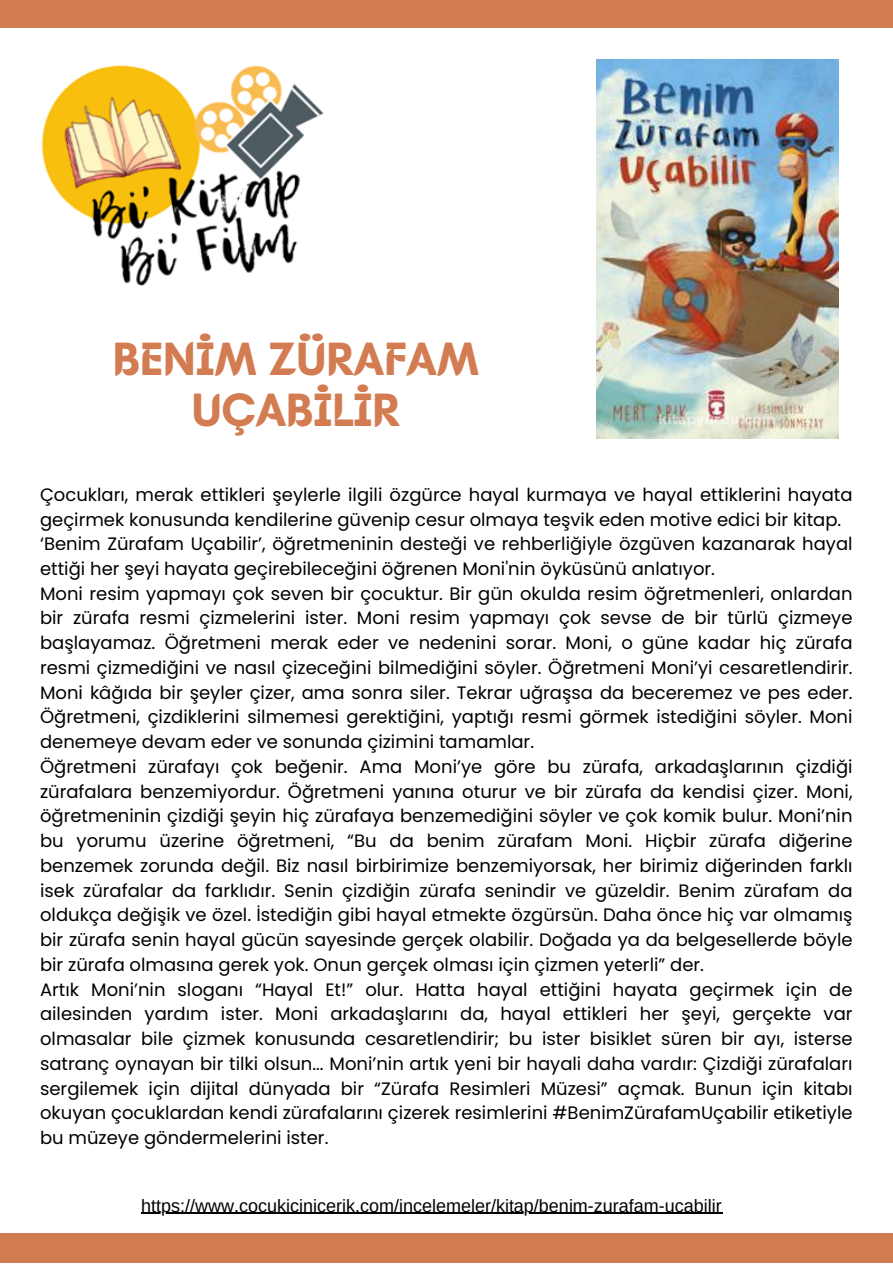
<style>
.page{position:relative;width:893px;height:1264px;background:#fff}
.page>*{position:absolute;margin:0;border:0;box-sizing:border-box;transform-origin:0 0}
.t1{font:700 47.55px/50.7px "Batangas";color:#d37b51;text-align:center}
.t2{font:18px/24.8px "Poppins";color:#000;text-align:justify}
.t3{font:18px "Arimo";color:#000}
</style>
<div class="page">
<div style="left:0;top:1233px;width:892px;height:29px;background:#d37b51"></div>
<div style="left:0;top:0;width:892px;height:28px;background:#d37b51"></div>
<img style="left:41px;top:65px;width:283px;height:220px">
<img style="left:596px;top:59px;width:242px;height:379px">
<hr style="left:141px;top:1212px;width:581px;height:1px;background:#000">
<p class="t1" style="left:113px;top:333px;width:367px">BENİM ZÜRAFAM<br>UÇABİLİR</p>
<p class="t2" style="left:40px;top:482px;width:814px">Çocukları, merak ettikleri şeylerle ilgili özgürce hayal kurmaya ve hayal ettiklerini hayata geçirmek konusunda kendilerine güvenip cesur olmaya teşvik eden motive edici bir kitap.</p>
<p class="t2" style="left:40px;top:531px;width:814px">‘Benim Zürafam Uçabilir’, öğretmeninin desteği ve rehberliğiyle özgüven kazanarak hayal ettiği her şeyi hayata geçirebileceğini öğrenen Moni'nin öyküsünü anlatıyor.</p>
<p class="t2" style="left:40px;top:581px;width:814px">Moni resim yapmayı çok seven bir çocuktur. Bir gün okulda resim öğretmenleri, onlardan bir zürafa resmi çizmelerini ister. Moni resim yapmayı çok sevse de bir türlü çizmeye başlayamaz. Öğretmeni merak eder ve nedenini sorar. Moni, o güne kadar hiç zürafa resmi çizmediğini ve nasıl çizeceğini bilmediğini söyler. Öğretmeni Moni’yi cesaretlendirir.<br>Moni kâğıda bir şeyler çizer, ama sonra siler. Tekrar uğraşsa da beceremez ve pes eder.<br>Öğretmeni, çizdiklerini silmemesi gerektiğini, yaptığı resmi görmek istediğini söyler. Moni denemeye devam eder ve sonunda çizimini tamamlar.</p>
<p class="t2" style="left:40px;top:754px;width:814px">Öğretmeni zürafayı çok beğenir. Ama Moni’ye göre bu zürafa, arkadaşlarının çizdiği zürafalara benzemiyordur. Öğretmeni yanına oturur ve bir zürafa da kendisi çizer. Moni, öğretmeninin çizdiği şeyin hiç zürafaya benzemediğini söyler ve çok komik bulur. Moni’nin bu yorumu üzerine öğretmeni, “Bu da benim zürafam Moni. Hiçbir zürafa diğerine benzemek zorunda değil. Biz nasıl birbirimize benzemiyorsak, her birimiz diğerinden farklı isek zürafalar da farklıdır. Senin çizdiğin zürafa senindir ve güzeldir. Benim zürafam da oldukça değişik ve özel. İstediğin gibi hayal etmekte özgürsün. Daha önce hiç var olmamış bir zürafa senin hayal gücün sayesinde gerçek olabilir. Doğada ya da belgesellerde böyle bir zürafa olmasına gerek yok. Onun gerçek olması için çizmen yeterli” der.</p>
<p class="t2" style="left:40px;top:976px;width:814px">Artık Moni’nin sloganı “Hayal Et!” olur. Hatta hayal ettiğini hayata geçirmek için de ailesinden yardım ister. Moni arkadaşlarını da, hayal ettikleri her şeyi, gerçekte var olmasalar bile çizmek konusunda cesaretlendirir; bu ister bisiklet süren bir ayı, isterse satranç oynayan bir tilki olsun... Moni’nin artık yeni bir hayali daha vardır: Çizdiği zürafaları sergilemek için dijital dünyada bir “Zürafa Resimleri Müzesi” açmak. Bunun için kitabı okuyan çocuklardan kendi zürafalarını çizerek resimlerini #BenimZürafamUçabilir etiketiyle bu müzeye göndermelerini ister.</p>
<p class="t3" style="left:141px;top:1195px;width:582px">https://www.cocukicinicerik.com/incelemeler/kitap/benim-zurafam-ucabilir</p>
</div>
